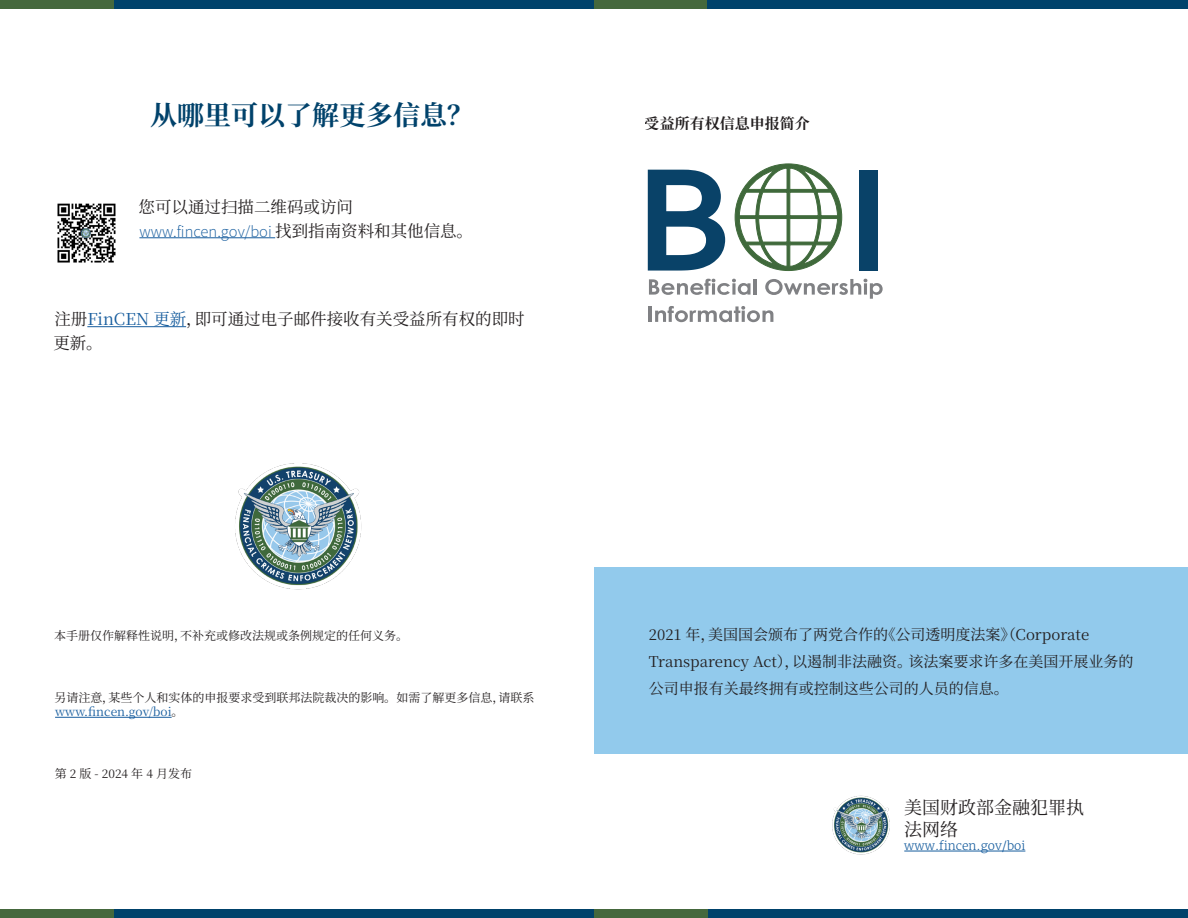
<style>
.page{position:relative;width:1188px;height:918px;background:#fff}
.page>*{position:absolute;margin:0;border:0;box-sizing:border-box;transform-origin:0 0}
.H2{font:700 27px "Source Han Serif SC";color:#00426b}
.t1{font:18px/21.6px "Source Han Serif SC";color:#231f20}
.Body_Text{font:16.5px/24px "Source Han Serif SC";color:#231f20}
.t2{font:15px/27px "Source Han Serif SC";color:#231f20}
.t3{font:700 15px "Source Han Serif SC";color:#231f20}
.Body_Text-2{font:12px/14.4px "Source Han Serif SC";color:#231f20}
.t4{font:300 12px "Merriweather";color:#175d9e}
.s1{font-family:"Source Sans Variable";color:#175d9e}
.s2{color:#175d9e}
</style>
<div class="page">
<hr style="left:904px;top:851px;width:121px;height:1px;background:#175d9e">
<div style="left:595px;top:567px;width:593px;height:187px;background:#92caec"></div>
<div style="left:594px;top:0;width:594px;height:9px;background:#00426b"></div>
<div style="left:594px;top:909px;width:594px;height:9px;background:#00426b"></div>
<div style="left:594px;top:0;width:113px;height:9px;background:#45683d"></div>
<div style="left:594px;top:909px;width:113px;height:9px;background:#45683d"></div>
<div style="left:860px;top:170px;width:18px;height:101px;background:#094268"></div>
<svg style="left:648px;top:170px;width:77px;height:101px"></svg>
<svg style="left:649px;top:279px;width:102px;height:16px"></svg>
<hr style="left:753px;top:279px;width:3px;height:16px;background:#808184">
<svg style="left:765px;top:279px;width:118px;height:20px"></svg>
<hr style="left:649px;top:307px;width:3px;height:15px;background:#808184">
<svg style="left:655px;top:306px;width:118px;height:16px"></svg>
<svg style="left:735px;top:163px;width:107px;height:108px"></svg>
<img style="left:832px;top:795px;width:58px;height:60px">
<hr style="left:139px;top:237px;width:136px;height:1px;background:#175d9e">
<hr style="left:87px;top:326px;width:99px;height:1px;background:#175d9e">
<hr style="left:55px;top:717px;width:117px;height:1px;background:#175d9e">
<img style="left:57px;top:203px;width:59px;height:60px">
<img style="left:235px;top:463px;width:127px;height:127px">
<div style="left:0;top:0;width:594px;height:9px;background:#00426b"></div>
<div style="left:0;top:909px;width:594px;height:9px;background:#00426b"></div>
<div style="left:0;top:0;width:114px;height:9px;background:#45683d"></div>
<div style="left:0;top:909px;width:113px;height:9px;background:#45683d"></div>
<h1 class="H2" style="left:150px;top:100px;width:326px">从哪里可以了解更多信息？</h1>
<p class="Body_Text" style="left:139px;top:195px;width:336px">您可以通过扫描二维码或访问<span class="s1">www.fincen.gov/boi</span> 找到指南资料和其他信息。</p>
<p class="Body_Text" style="left:53px;top:307px;width:473px">注册<span class="s2">FinCEN 更新</span>，即可通过电子邮件接收有关受益所有权的即时更新。</p>
<p class="Body_Text-2" style="left:54px;top:628px;width:355px">本手册仅作解释性说明，不补充或修改法规或条例规定的任何义务。</p>
<p class="Body_Text-2" style="left:54px;top:690px;width:482px">另请注意，某些个人和实体的申报要求受到联邦法院裁决的影响。如需了解更多信息，请联系<span class="s2">www.fincen.gov/boi</span>。</p>
<p class="Body_Text-2" style="left:55px;top:767px;width:139px">第 2 版 - 2024 年 4 月发布</p>
<p class="t3" style="left:645px;top:115px;width:166px">受益所有权信息申报简介</p>
<p class="t2" style="left:649px;top:621px;width:486px">2021 年，美国国会颁布了两党合作的《公司透明度法案》（Corporate<br>Transparency Act），以遏制非法融资。该法案要求许多在美国开展业务的公司申报有关最终拥有或控制这些公司的人员的信息。</p>
<p class="t1" style="left:904px;top:797px;width:181px">美国财政部金融犯罪执法网络</p>
<p class="t4" style="left:904px;top:839px;width:123px">www.fincen.gov/boi</p>
</div>
